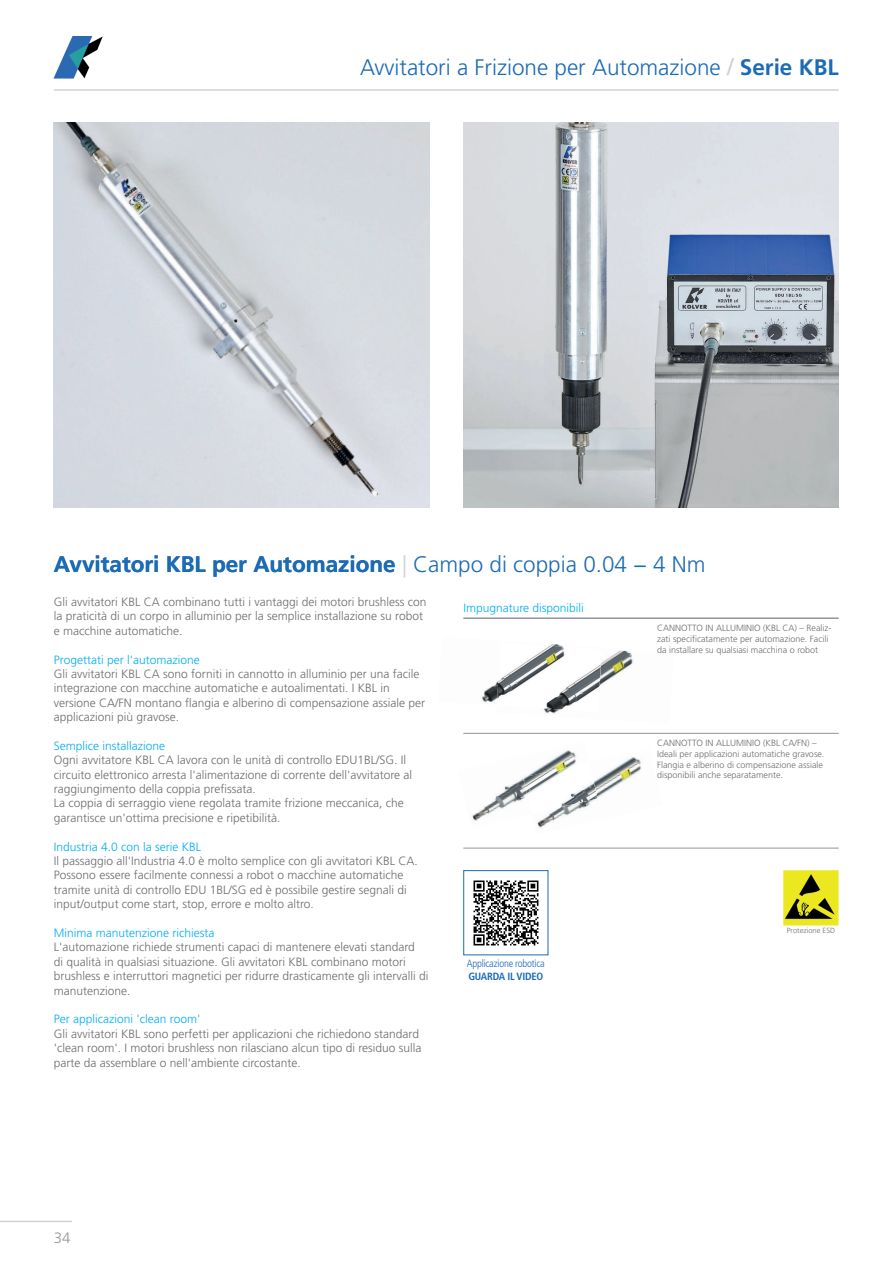
<style>
.page{position:relative;width:893px;height:1263px;background:#fff}
.page>*{position:absolute;margin:0;border:0;box-sizing:border-box;transform-origin:0 0}
.t1{font:700 22.5px "Frutiger LT Std";color:#1b6bb5}
.t2{font:300 22.5px "Frutiger LT Std";color:#1b6bb5}
.t3{font:300 15px "Frutiger LT Std";color:#939598}
.t4{font:300 12px/14.4px "Frutiger LT Std";color:#6c6d70}
.t5{font:300 12px "Frutiger LT Std";color:#00aeef}
.t6{font:300 condensed 10.5px "Frutiger LT Std";letter-spacing:-.02em;color:#1b6bb5}
.t7{font:700 condensed 10.5px "Frutiger LT Std";letter-spacing:-.02em;color:#1b6bb5}
.t8{font:300 9px/10.8px "Frutiger LT Std";color:#6c6d70}
.t9{font:300 7.5px "Frutiger LT Std";color:#6c6d70}
.s1{font-weight:400;font-size:24px;color:#d1d2d4}
.s2{font-weight:700}
.s3{font-weight:300;color:#d2d3d2}
.s4{font-weight:300}
.s5{color:#6d6e71}
</style>
<div class="page">
<hr style="left:54px;top:89px;width:785px;height:2px;background:#d1d2d4">
<img style="left:54px;top:36px;width:48px;height:42px">
<hr style="left:0;top:1221px;width:72px;height:1px;background:#d1d2d4">
<img style="left:54px;top:122px;width:375px;height:386px">
<img style="left:463px;top:122px;width:376px;height:386px">
<hr style="left:463px;top:617px;width:188px;height:2px;background:#939598">
<hr style="left:651px;top:617px;width:188px;height:2px;background:#939598">
<hr style="left:463px;top:733px;width:188px;height:1px;background:#939598">
<hr style="left:651px;top:733px;width:188px;height:1px;background:#939598">
<hr style="left:463px;top:848px;width:188px;height:1px;background:#939598">
<hr style="left:651px;top:848px;width:188px;height:1px;background:#939598">
<img style="left:473px;top:880px;width:66px;height:66px">
<div style="left:463px;top:870px;width:85px;height:85px;border:1px solid #1b6bb5"></div>
<img style="left:783px;top:870px;width:55px;height:56px">
<img style="left:598px;top:757px;width:43px;height:40px">
<img style="left:472px;top:750px;width:104px;height:78px">
<img style="left:523px;top:762px;width:75px;height:52px">
<img style="left:545px;top:650px;width:89px;height:64px">
<img style="left:482px;top:681px;width:15px;height:21px">
<img style="left:497px;top:644px;width:105px;height:68px">
<h1 class="t2" style="left:360px;top:58px;width:480px">Avvitatori a Frizione per Automazione <span class="s1">/</span> <span class="s2">Serie KBL</span></h1>
<h1 class="t1" style="left:54px;top:551px;width:653px">Avvitatori KBL per Automazione <span class="s3">|</span> <span class="s4">Campo di coppia 0.04 − 4 Nm</span></h1>
<p class="t4" style="left:54px;top:595px;width:374px">Gli avvitatori KBL CA combinano tutti i vantaggi dei motori brushless con la praticità di un corpo in alluminio per la semplice installazione su robot e macchine automatiche.</p>
<p class="t5" style="left:54px;top:654px;width:147px">Progettati per l'automazione</p>
<p class="t4" style="left:54px;top:667px;width:373px">Gli avvitatori KBL CA sono forniti in cannotto in alluminio per una facile integrazione con macchine automatiche e autoalimentati. I KBL in versione CA/FN montano flangia e alberino di compensazione assiale per applicazioni più gravose.</p>
<p class="t5" style="left:54px;top:741px;width:113px">Semplice installazione</p>
<p class="t4" style="left:54px;top:754px;width:360px">Ogni avvitatore KBL CA lavora con le unità di controllo EDU1BL/SG. Il circuito elettronico arresta l'alimentazione di corrente dell'avvitatore al raggiungimento della coppia prefissata.<br>La coppia di serraggio viene regolata tramite frizione meccanica, che garantisce un'ottima precisione e ripetibilità.</p>
<p class="t5" style="left:54px;top:841px;width:149px">Industria 4.0 con la serie KBL</p>
<p class="t4" style="left:54px;top:854px;width:365px">Il passaggio all'Industria 4.0 è molto semplice con gli avvitatori KBL CA.<br>Possono essere facilmente connessi a robot o macchine automatiche tramite unità di controllo EDU 1BL/SG ed è possibile gestire segnali di input/output come start, stop, errore e molto altro.</p>
<p class="t5" style="left:54px;top:928px;width:162px">Minima manutenzione richiesta</p>
<p class="t4" style="left:54px;top:941px;width:376px">L'automazione richiede strumenti capaci di mantenere elevati standard<br>di qualità in qualsiasi situazione. Gli avvitatori KBL combinano motori brushless e interruttori magnetici per ridurre drasticamente gli intervalli di manutenzione.</p>
<p class="t5" style="left:54px;top:1014px;width:148px">Per applicazioni 'clean room'</p>
<p class="t4" style="left:54px;top:1027px;width:369px">Gli avvitatori KBL sono perfetti per applicazioni che richiedono standard 'clean room'. I motori brushless non rilasciano alcun tipo di residuo sulla parte da assemblare o nell'ambiente circostante.</p>
<h1 class="t1" style="left:101px;top:551px;width:10px">t</h1>
<p class="t5" style="left:463px;top:603px;width:122px">Impugnature disponibili</p>
<p class="t8" style="left:657px;top:623px;width:176px">CANNOTTO IN ALLUMINIO (KBL CA) – Realiz&shy;zati specificatamente per automazione. Facili <span class="s5">da i</span>nstallare su qualsiasi macchina o robot</p>
<p class="t8" style="left:657px;top:738px;width:169px">CANNOTTO IN ALLUMINIO (KBL CA/FN) – Ideali per applicazioni automatiche gravose.<br>Flangia e alberino di compensazione assiale disponibili anche separatamente.</p>
<p class="t9" style="left:787px;top:927px;width:50px">Protezione ESD</p>
<p class="t6" style="left:467px;top:958px;width:80px">Applicazione robotica</p>
<p class="t7" style="left:468px;top:970px;width:76px">GUARDA IL VIDEO</p>
<p class="t3" style="left:54px;top:1232px;width:18px">34</p>
</div>
